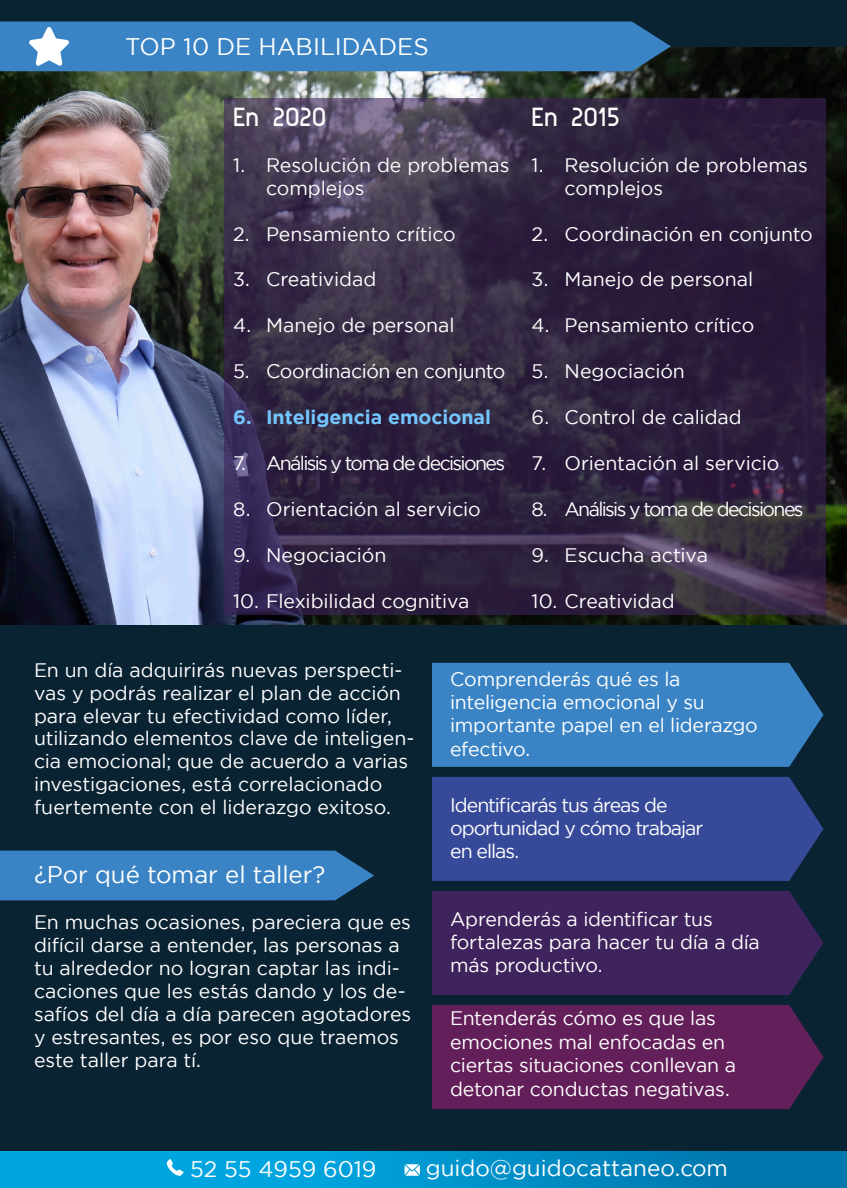
<style>
.page{position:relative;width:847px;height:1188px;background:#fff}
.page>*{position:absolute;margin:0;border:0;box-sizing:border-box;transform-origin:0 0}
.sub_azul{font:700 27.6px "Sulphur Point";letter-spacing:.01em;color:#fff}
.Sub_1{font:24px "Gotham";color:#fff}
.t1{font:22.5px "Gotham";color:#fff}
.Basico__a_la_izquier{font:19.5px/23px "Gotham";letter-spacing:-.01em;color:#fff}
.Basico__a_la_izquier-2{font:19.5px/23.4px "Gotham";letter-spacing:-.05em;color:#fff}
.Basico__a_la_izquier-3{font:19.5px "Gotham";letter-spacing:-.08em;color:#fff}
.t2{font:700 19.5px "Gotham";color:#73c6fe}
</style>
<div class="page">
<img style="left:0;top:46px;width:847px;height:580px">
<svg style="left:225px;top:98px;width:601px;height:516px;background:#342843"></svg>
<div style="left:0;top:626px;width:847px;height:541px;background:#0a2332"></div>
<div style="left:0;top:851px;width:374px;height:49px;background:#3a84c5"></div>
<div style="left:432px;top:891px;width:392px;height:104px;background:#3f235c"></div>
<div style="left:432px;top:1005px;width:392px;height:104px;background:#631f59"></div>
<div style="left:432px;top:663px;width:392px;height:104px;background:#3a84c5"></div>
<div style="left:432px;top:777px;width:392px;height:104px;background:#374999"></div>
<div style="left:0;top:0;width:847px;height:46px;background:#0a2332"></div>
<svg style="left:0;top:21px;width:671px;height:50px;background:#3d83c0"></svg>
<div style="left:0;top:1151px;width:847px;height:37px;background:linear-gradient(to right,#00b0eb,#0076ac)"></div>
<svg style="left:167px;top:1159px;width:17px;height:17px"></svg>
<svg style="left:405px;top:1164px;width:15px;height:12px"></svg>
<p class="Sub_1" style="left:125px;top:33px;width:305px">TOP 10 DE HABILIDADES</p>
<p class="sub_azul" style="left:233px;top:101px;width:95px">En 2020</p>
<p class="Basico__a_la_izquier" style="left:266px;top:153px;width:245px;text-indent:-33px">1. Resolución de problemas complejos</p>
<p class="Basico__a_la_izquier" style="left:233px;top:222px;width:224px">2. Pensamiento crítico</p>
<p class="Basico__a_la_izquier" style="left:233px;top:268px;width:145px">3. Creatividad</p>
<p class="Basico__a_la_izquier" style="left:233px;top:314px;width:223px">4. Manejo de personal</p>
<p class="Basico__a_la_izquier" style="left:233px;top:360px;width:274px">5. Coordinación en conjunto</p>
<p class="t2" style="left:233px;top:406px;width:260px">6. Inteligencia emocional</p>
<p class="Basico__a_la_izquier-3" style="left:233px;top:452px;width:274px">7. Análisis y toma de decisiones</p>
<p class="Basico__a_la_izquier" style="left:233px;top:497px;width:249px">8. Orientación al servicio</p>
<p class="Basico__a_la_izquier" style="left:233px;top:543px;width:155px">9. Negociación</p>
<p class="Basico__a_la_izquier" style="left:233px;top:589px;width:238px">10. Flexibilidad cognitiva</p>
<p class="sub_azul" style="left:531px;top:101px;width:90px">En 2015</p>
<p class="Basico__a_la_izquier" style="left:564px;top:153px;width:245px;text-indent:-33px">1. Resolución de problemas complejos</p>
<p class="Basico__a_la_izquier" style="left:531px;top:222px;width:283px">2. Coordinación en conjunto</p>
<p class="Basico__a_la_izquier" style="left:531px;top:268px;width:223px">3. Manejo de personal</p>
<p class="Basico__a_la_izquier" style="left:531px;top:314px;width:224px">4. Pensamiento crítico</p>
<p class="Basico__a_la_izquier" style="left:531px;top:360px;width:155px">5. Negociación</p>
<p class="Basico__a_la_izquier" style="left:531px;top:405px;width:212px">6. Control de calidad</p>
<p class="Basico__a_la_izquier" style="left:531px;top:451px;width:249px">7. Orientación al servicio</p>
<p class="Basico__a_la_izquier-3" style="left:531px;top:498px;width:274px">8. Análisis y toma de decisiones</p>
<p class="Basico__a_la_izquier" style="left:531px;top:543px;width:178px">9. Escucha activa</p>
<p class="Basico__a_la_izquier" style="left:531px;top:589px;width:145px">10. Creatividad</p>
<p class="Basico__a_la_izquier" style="left:34px;top:658px;width:382px">En un día adquirirás nuevas perspecti&shy;vas y podrás realizar el plan de acción para elevar tu efectividad como líder, utilizando elementos clave de inteligen&shy;cia emocional; que de acuerdo a varias investigaciones, está correlacionado fuertemente con el liderazgo exitoso.</p>
<p class="Sub_1" style="left:34px;top:861px;width:293px">¿Por qué tomar el taller?</p>
<p class="Basico__a_la_izquier" style="left:34px;top:910px;width:379px">En muchas ocasiones, pareciera que es difícil darse a entender, las personas a tu alrededor no logran captar las indi&shy;caciones que les estás dando y los de&shy;safíos del día a día parecen agotadores y estresantes, es por eso que traemos este taller para tí.</p>
<p class="Basico__a_la_izquier" style="left:450px;top:667px;width:309px;line-height:23.4px">Comprenderás qué es la inteligencia emocional y su importante papel en el liderazgo efectivo.</p>
<p class="Basico__a_la_izquier-2" style="left:450px;top:793px;width:255px">Identificarás tus áreas de oportunidad y cómo trabajar en ellas.</p>
<p class="Basico__a_la_izquier" style="left:450px;top:907px;width:311px;line-height:23.4px">Aprenderás a identificar tus fortalezas para hacer tu día a día más productivo.</p>
<p class="Basico__a_la_izquier" style="left:450px;top:1007px;width:287px;line-height:23.4px">Entenderás cómo es que las emociones mal enfocadas en ciertas situaciones conllevan a detonar conductas negativas.</p>
<p class="t1" style="left:190px;top:1157px;width:188px">52 55 4959 6019</p>
<p class="t1" style="left:426px;top:1156px;width:304px">guido@guidocattaneo.com</p>
</div>
